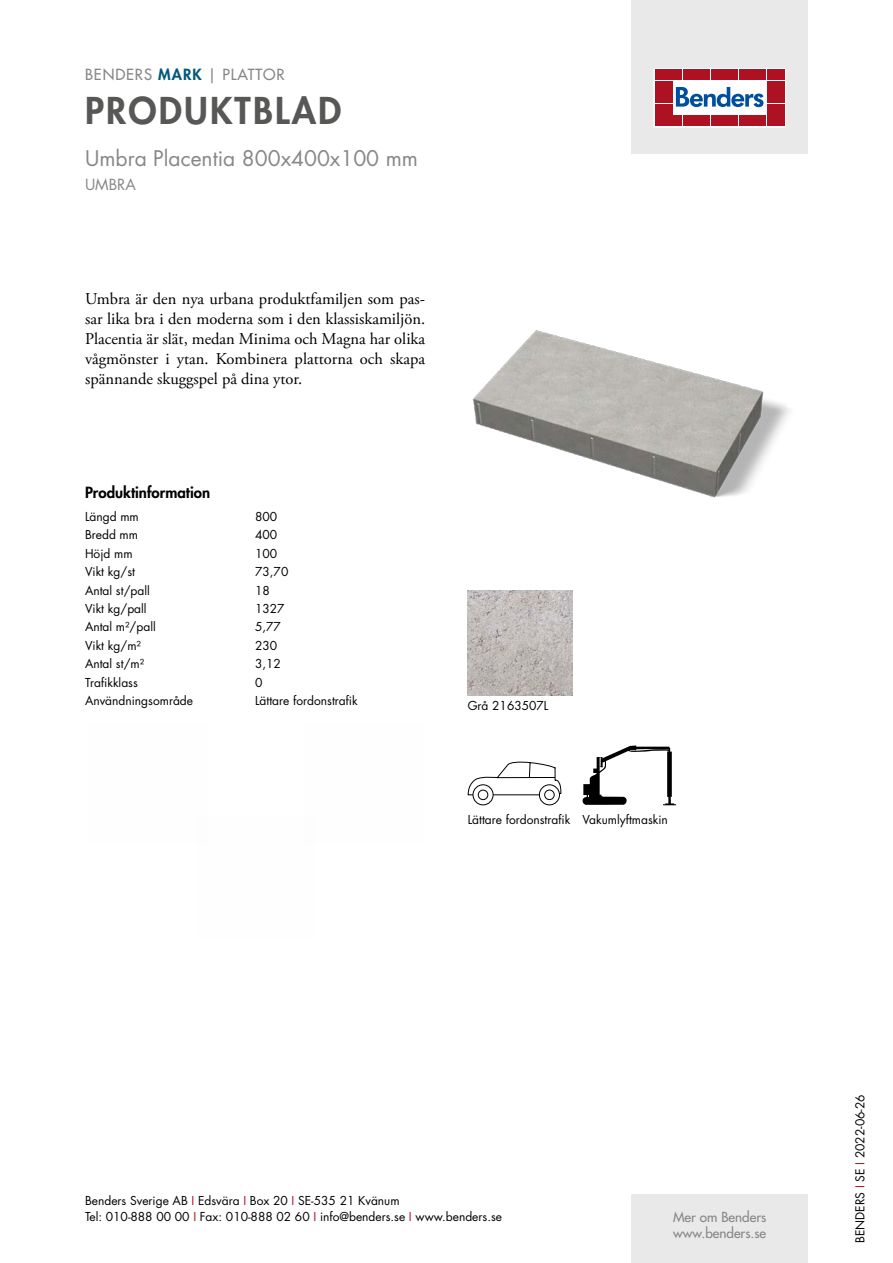
<style>
.page{position:relative;width:893px;height:1263px;background:#fff}
.page>*{position:absolute;margin:0;border:0;box-sizing:border-box;transform-origin:0 0}
.t1{font:800 36px "Futura Std";letter-spacing:.06em;color:#575756}
.t2{font:21px "Futura Std";color:#878787}
.t3{font:16.5px/19.8px "Adobe Garamond Pro";color:#000;text-align:justify}
.t4{font:500 15px "Futura Std";letter-spacing:.06em;color:#878787}
.t5{font:800 15px "Futura Std";color:#000}
.t6{font:15px "Futura Std";color:#878787}
.t7{font:500 13.5px/16.2px "Futura Std";color:#878787}
.t8{font:12px/16.5px "Futura Std";color:#000}
.s1{font-weight:800;color:#00577c}
.s2{color:#ae1122}
</style>
<div class="page">
<div style="left:631px;top:0;width:177px;height:153px;background:#e9e9e9"></div>
<div style="left:631px;top:1195px;width:177px;height:68px;background:#e9e9e9"></div>
<svg style="left:656px;top:70px;width:128px;height:55px;background:#ebc5ca"></svg>
<div style="left:654px;top:68px;width:132px;height:59px;border:1px solid #fff"></div>
<div style="left:655px;top:70px;width:8px;height:10px;background:#ae1122"></div>
<div style="left:664px;top:70px;width:8px;height:10px;background:#ae1122"></div>
<div style="left:655px;top:81px;width:8px;height:10px;background:#ae1122"></div>
<div style="left:664px;top:81px;width:8px;height:10px;background:#ae1122"></div>
<div style="left:655px;top:93px;width:8px;height:10px;background:#ae1122"></div>
<div style="left:664px;top:93px;width:8px;height:10px;background:#ae1122"></div>
<div style="left:655px;top:104px;width:8px;height:11px;background:#ae1122"></div>
<div style="left:664px;top:104px;width:8px;height:11px;background:#ae1122"></div>
<div style="left:655px;top:116px;width:8px;height:10px;background:#ae1122"></div>
<div style="left:664px;top:116px;width:8px;height:10px;background:#ae1122"></div>
<div style="left:674px;top:70px;width:8px;height:10px;background:#ae1122"></div>
<div style="left:683px;top:70px;width:8px;height:10px;background:#ae1122"></div>
<div style="left:692px;top:70px;width:8px;height:10px;background:#ae1122"></div>
<div style="left:702px;top:70px;width:8px;height:10px;background:#ae1122"></div>
<div style="left:711px;top:70px;width:8px;height:10px;background:#ae1122"></div>
<div style="left:720px;top:70px;width:8px;height:10px;background:#ae1122"></div>
<div style="left:730px;top:70px;width:8px;height:10px;background:#ae1122"></div>
<div style="left:739px;top:70px;width:8px;height:10px;background:#ae1122"></div>
<div style="left:748px;top:70px;width:8px;height:10px;background:#ae1122"></div>
<div style="left:758px;top:70px;width:8px;height:10px;background:#ae1122"></div>
<div style="left:674px;top:116px;width:8px;height:10px;background:#ae1122"></div>
<div style="left:683px;top:116px;width:8px;height:10px;background:#ae1122"></div>
<div style="left:692px;top:116px;width:8px;height:10px;background:#ae1122"></div>
<div style="left:702px;top:116px;width:8px;height:10px;background:#ae1122"></div>
<div style="left:711px;top:116px;width:8px;height:10px;background:#ae1122"></div>
<div style="left:720px;top:116px;width:8px;height:10px;background:#ae1122"></div>
<div style="left:730px;top:116px;width:8px;height:10px;background:#ae1122"></div>
<div style="left:739px;top:116px;width:8px;height:10px;background:#ae1122"></div>
<div style="left:748px;top:116px;width:8px;height:10px;background:#ae1122"></div>
<div style="left:758px;top:116px;width:8px;height:10px;background:#ae1122"></div>
<div style="left:767px;top:70px;width:8px;height:10px;background:#ae1122"></div>
<div style="left:776px;top:70px;width:8px;height:10px;background:#ae1122"></div>
<div style="left:767px;top:81px;width:8px;height:10px;background:#ae1122"></div>
<div style="left:776px;top:81px;width:8px;height:10px;background:#ae1122"></div>
<div style="left:767px;top:93px;width:8px;height:10px;background:#ae1122"></div>
<div style="left:776px;top:93px;width:8px;height:10px;background:#ae1122"></div>
<div style="left:767px;top:104px;width:8px;height:11px;background:#ae1122"></div>
<div style="left:776px;top:104px;width:8px;height:11px;background:#ae1122"></div>
<div style="left:767px;top:116px;width:8px;height:10px;background:#ae1122"></div>
<div style="left:776px;top:116px;width:8px;height:10px;background:#ae1122"></div>
<svg style="left:676px;top:87px;width:87px;height:20px;background:#89add2"></svg>
<img style="left:472px;top:330px;width:318px;height:168px">
<img style="left:468px;top:590px;width:105px;height:105px">
<svg style="left:473px;top:785px;width:20px;height:20px"></svg>
<div style="left:473px;top:784px;width:20px;height:21px;border:1px solid #000;border-radius:50%"></div>
<svg style="left:539px;top:785px;width:20px;height:20px"></svg>
<div style="left:539px;top:784px;width:21px;height:21px;border:1px solid #000;border-radius:50%"></div>
<svg style="left:468px;top:762px;width:93px;height:38px"></svg>
<svg style="left:583px;top:745px;width:93px;height:60px"></svg>
<p class="t4" style="left:85px;top:65px;width:201px">BENDERS <span class="s1">MARK</span> | PLATTOR</p>
<h1 class="t1" style="left:85px;top:87px;width:258px">PRODUKTBLAD</h1>
<h2 class="t2" style="left:85px;top:144px;width:334px">Umbra Placentia 800x400x100 mm</h2>
<p class="t6" style="left:85px;top:175px;width:52px">UMBRA</p>
<h3 class="t3" style="left:85px;top:290px;width:342px">Umbra är den nya urbana produktfamiljen som pas&shy;sar lika bra i den moderna som i den klassiskamiljön.<br>Placentia är slät, medan Minima och Magna har olika vågmönster i ytan. Kombinera plattorna och skapa spännande skuggspel på dina ytor.</h3>
<p class="t5" style="left:85px;top:483px;width:127px">Produktinformation</p>
<p class="t8" style="left:85px;top:508px;width:55px">Längd mm</p>
<p class="t8" style="left:255px;top:508px;width:24px">800</p>
<p class="t8" style="left:85px;top:527px;width:55px">Bredd mm</p>
<p class="t8" style="left:255px;top:527px;width:24px">400</p>
<p class="t8" style="left:85px;top:545px;width:49px">Höjd mm</p>
<p class="t8" style="left:255px;top:545px;width:24px">100</p>
<p class="t8" style="left:85px;top:563px;width:51px">Vikt kg/st</p>
<p class="t8" style="left:255px;top:563px;width:35px">73,70</p>
<p class="t8" style="left:85px;top:582px;width:66px">Antal st/pall</p>
<p class="t8" style="left:255px;top:582px;width:16px">18</p>
<p class="t8" style="left:85px;top:600px;width:63px">Vikt kg/pall</p>
<p class="t8" style="left:255px;top:600px;width:31px">1327</p>
<p class="t8" style="left:85px;top:619px;width:72px">Antal m²/pall</p>
<p class="t8" style="left:255px;top:619px;width:27px">5,77</p>
<p class="t8" style="left:85px;top:637px;width:57px">Vikt kg/m²</p>
<p class="t8" style="left:255px;top:637px;width:24px">230</p>
<p class="t8" style="left:85px;top:656px;width:61px">Antal st/m²</p>
<p class="t8" style="left:255px;top:656px;width:27px">3,12</p>
<p class="t8" style="left:85px;top:674px;width:54px">Trafikklass</p>
<p class="t8" style="left:255px;top:674px;width:9px">0</p>
<p class="t8" style="left:85px;top:692px;width:110px">Användningsområde</p>
<p class="t8" style="left:255px;top:692px;width:104px">Lättare fordonstrafik</p>
<p class="t8" style="left:468px;top:697px;width:82px">Grå 2163507L</p>
<p class="t8" style="left:468px;top:811px;width:202px">Lättare fordonstrafik Vakumlyftmaskin</p>
<p class="t8" style="left:85px;top:1192px;width:418px">Benders Sverige AB <span class="s2">I</span> Edsvära <span class="s2">I</span> Box 20 <span class="s2">I</span> SE-535 21 Kvänum<br>Tel: 010-888 00 00 <span class="s2">I</span> Fax: 010-888 02 60 <span class="s2">I</span> info@benders.se <span class="s2">I</span> www.benders.se</p>
<p class="t7" style="left:673px;top:1209px;width:95px">Mer om Benders www.benders.se</p>
<p class="t8" style="left:852px;top:1243px;width:150px;rotate:-90deg">BENDERS <span class="s2">I</span> SE <span class="s2">I</span> 2022-06-26</p>
</div>
